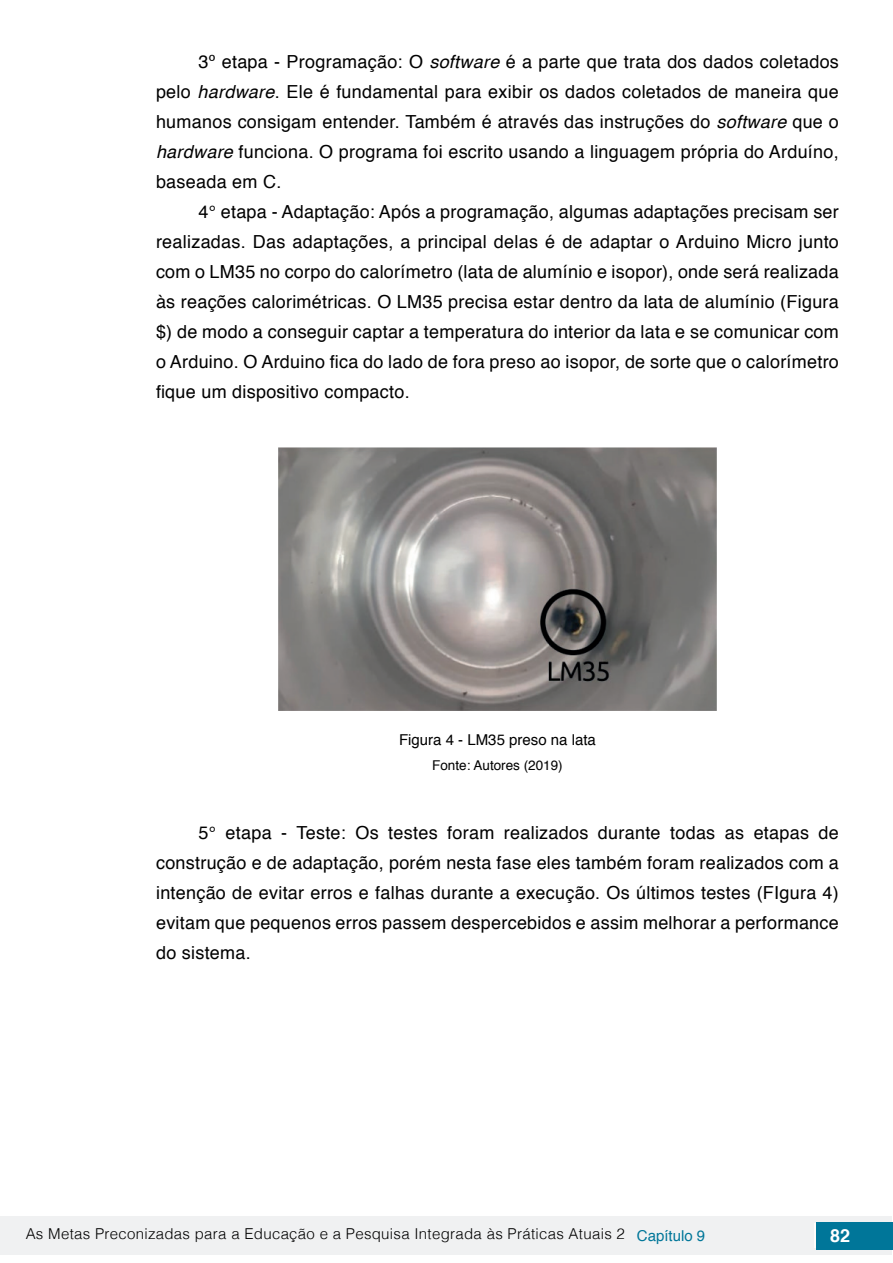
<style>
.page{position:relative;width:893px;height:1263px;background:#fff}
.page>*{position:absolute;margin:0;border:0;box-sizing:border-box;transform-origin:0 0}
.t1{font:18px/30px "Helvetica";letter-spacing:.015em;color:#000;text-align:justify}
.t2{font:700 18px "Helvetica";color:#fff}
.t3{font:300 15px "Helvetica";letter-spacing:.02em;color:#000}
.t4{font:15px "Helvetica";color:#000}
.t5{font:13.5px "Helvetica";color:#000}
.s1{font-style:italic}
.s2{font-weight:400;color:#007699}
</style>
<div class="page">
<div style="left:1px;top:1216px;width:891px;height:38px;background:#f0f1f2"></div>
<div style="left:816px;top:1222px;width:77px;height:27px;background:#007699"></div>
<svg style="left:815px;top:1224px;width:1px;height:24px"></svg>
<img style="left:278px;top:448px;width:439px;height:262px">
<p class="t1" style="left:156px;top:47px;width:684px;text-indent:43px">3º etapa - Programação: O <span class="s1">software</span> é a parte que trata dos dados coletados pelo <span class="s1">hardware</span>. Ele é fundamental para exibir os dados coletados de maneira que humanos consigam entender. Também é através das instruções do <span class="s1">software</span> que o <span class="s1">hardware</span> funciona. O programa foi escrito usando a linguagem própria do Arduíno, baseada em C.</p>
<p class="t1" style="left:156px;top:197px;width:684px;text-indent:43px">4° etapa - Adaptação: Após a programação, algumas adaptações precisam ser realizadas. Das adaptações, a principal delas é de adaptar o Arduino Micro junto com o LM35 no corpo do calorímetro (lata de alumínio e isopor), onde será realizada às reações calorimétricas. O LM35 precisa estar dentro da lata de alumínio (Figura $) de modo a conseguir captar a temperatura do interior da lata e se comunicar com o Arduino. O Arduino fica do lado de fora preso ao isopor, de sorte que o calorímetro fique um dispositivo compacto.</p>
<p class="t4" style="left:399px;top:728px;width:198px">Figura 4 - LM35 preso na lata</p>
<p class="t5" style="left:432px;top:755px;width:132px">Fonte: Autores (2019)</p>
<p class="t1" style="left:156px;top:818px;width:684px;text-indent:43px">5° etapa - Teste: Os testes foram realizados durante todas as etapas de construção e de adaptação, porém nesta fase eles também foram realizados com a intenção de evitar erros e falhas durante a execução. Os últimos testes (FIgura 4) evitam que pequenos erros passem despercebidos e assim melhorar a performance do sistema.</p>
<p class="t3" style="left:26px;top:1221px;width:681px">As Metas Preconizadas para a Educação e a Pesquisa Integrada às Práticas Atuais 2 <span class="s2">Capítulo 9</span></p>
<p class="t2" style="left:830px;top:1221px;width:22px">82</p>
</div>
